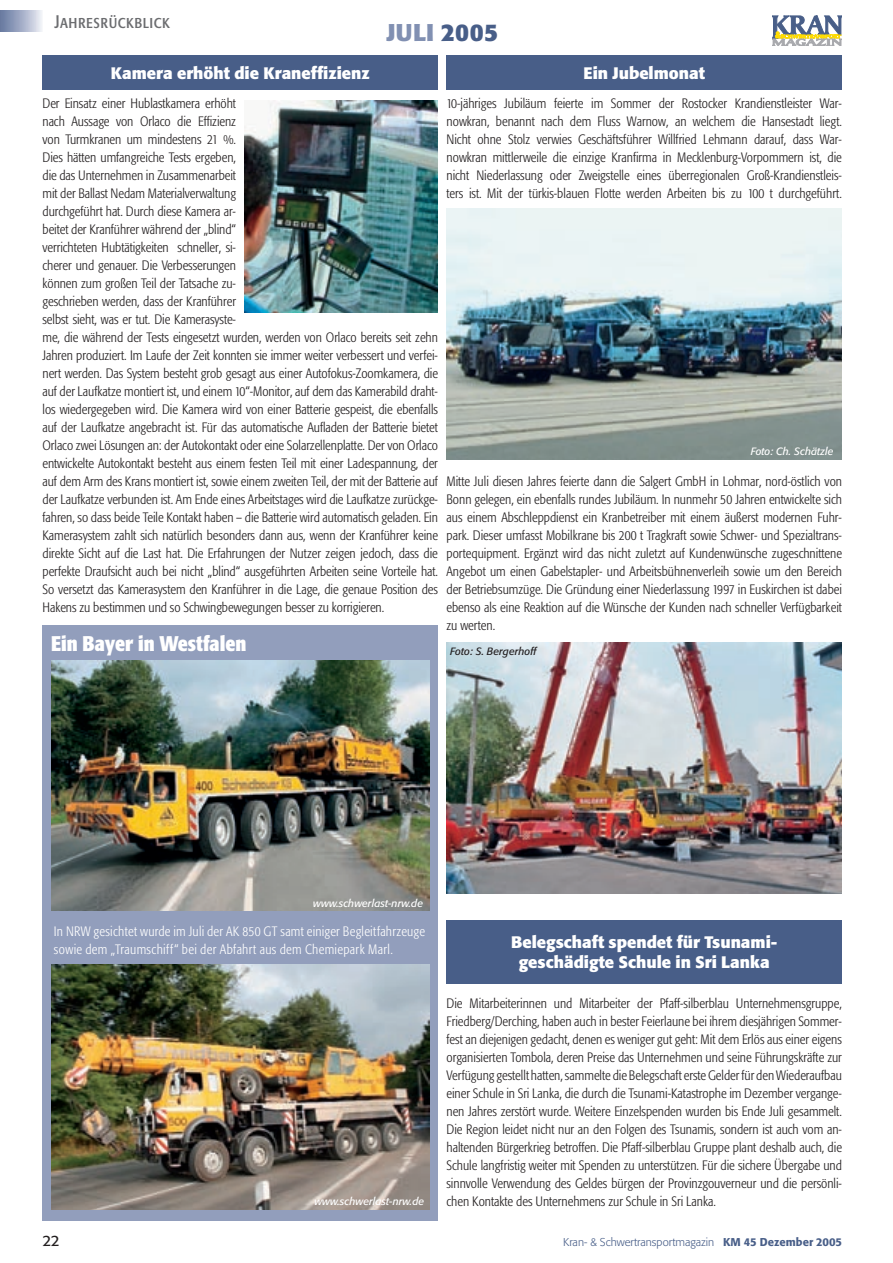
<style>
.page{position:relative;width:893px;height:1263px;background:#fff}
.page>*{position:absolute;margin:0;border:0;box-sizing:border-box;transform-origin:0 0}
.t1{font:700 24px "Formata";letter-spacing:.015em;color:#8190b2}
.Titel_Kurzmitteilung{font:700 condensed 21px "Formata";color:#fff}
.t2{font:18px "Formata Condensed SC";letter-spacing:.025em;color:#6c6d70}
.Titel1{font:700 16.5px "Formata";color:#fff}
.t3{font:15px "Formata";color:#231f20}
.Fliesstext_ohne_Einzug{font:300 condensed 13.5px/18px "Formata";letter-spacing:-.005em;color:#231f20;text-align:justify}
.Fliesstext_ohne_Einzug-2{font:300 condensed 13.5px/18px "Formata";letter-spacing:.025em;color:#fff}
.t4{font:300 11.25px "Formata";color:#485e88}
.Bildunterschrift_im_Bild_weiss{font:italic 10.5px "Formata";color:#fff}
.Bildunterschrift_im_Bild{font:italic 10.5px "Formata";color:#231f20}
.s1{color:#485e88}
.s2{font-weight:500}
</style>
<div class="page">
<div style="left:0;top:11px;width:43px;height:21px;background:linear-gradient(to right,#61749d,#edeef6)"></div>
<svg style="left:772px;top:16px;width:69px;height:30px"></svg>
<div style="left:43px;top:55px;width:395px;height:34px;background:#485e88"></div>
<div style="left:446px;top:55px;width:396px;height:34px;background:#485e88"></div>
<div style="left:446px;top:920px;width:396px;height:64px;background:#485e88"></div>
<img style="left:244px;top:101px;width:194px;height:211px">
<img style="left:446px;top:208px;width:396px;height:251px">
<img style="left:446px;top:642px;width:396px;height:251px">
<div style="left:43px;top:625px;width:395px;height:595px;background:#929ebc"></div>
<img style="left:51px;top:660px;width:378px;height:250px">
<img style="left:51px;top:965px;width:378px;height:244px">
<p class="t2" style="left:55px;top:11px;width:117px">Jahresrückblick</p>
<p class="t1" style="left:386px;top:18px;width:113px">JULI <span class="s1">2005</span></p>
<p class="Titel1" style="left:111px;top:63px;width:260px">Kamera erhöht die Kraneffizienz</p>
<p class="Titel1" style="left:583px;top:63px;width:123px">Ein Jubelmonat</p>
<p class="Fliesstext_ohne_Einzug" style="left:446px;top:94px;width:397px">10-jähriges Jubiläum feierte im Sommer der Rostocker Krandienstleister War&shy;nowkran, benannt nach dem Fluss Warnow, an welchem die Hansestadt liegt.<br>Nicht ohne Stolz verwies Geschäftsführer Willfried Lehmann darauf, dass War&shy;nowkran mittlerweile die einzige Kranfirma in Mecklenburg-Vorpommern ist, die nicht Niederlassung oder Zweigstelle eines überregionalen Groß-Krandienstleis&shy;ters ist. Mit der türkis-blauen Flotte werden Arbeiten bis zu 100 t durchgeführt.</p>
<p class="Fliesstext_ohne_Einzug" style="left:43px;top:94px;width:397px;text-align:left">Der Einsatz einer Hublastkamera erhöht<br>nach Aussage von Orlaco die Effizienz<br>von Turmkranen um mindestens 21 %.<br>Dies hätten umfangreiche Tests ergeben,<br>die das Unternehmen in Zusammenarbeit<br>mit der Ballast Nedam Materialverwaltung<br>durchgeführt hat. Durch diese Kamera ar-<br>beitet der Kranführer während der „blind“<br>verrichteten Hubtätigkeiten schneller, si-<br>cherer und genauer. Die Verbesserungen<br>können zum großen Teil der Tatsache zu-<br>geschrieben werden, dass der Kranführer<br>selbst sieht, was er tut. Die Kamerasyste-<br>me, die während der Tests eingesetzt wurden, werden von Orlaco bereits seit zehn Jahren produziert. Im Laufe der Zeit konnten sie immer weiter verbessert und verfei&shy;nert werden. Das System besteht grob gesagt aus einer Autofokus-Zoomkamera, die auf der Laufkatze montiert ist, und einem 10“-Monitor, auf dem das Kamerabild draht&shy;los wiedergegeben wird. Die Kamera wird von einer Batterie gespeist, die ebenfalls auf der Laufkatze angebracht ist. Für das automatische Aufladen der Batterie bietet Orlaco zwei Lösungen an: der Autokontakt oder eine Solarzellenplatte. Der von Orlaco entwickelte Autokontakt besteht aus einem festen Teil mit einer Ladespannung, der auf dem Arm des Krans montiert ist, sowie einem zweiten Teil, der mit der Batterie auf der Laufkatze verbunden ist. Am Ende eines Arbeitstages wird die Laufkatze zurückge&shy;fahren, so dass beide Teile Kontakt haben – die Batterie wird automatisch geladen. Ein Kamerasystem zahlt sich natürlich besonders dann aus, wenn der Kranführer keine direkte Sicht auf die Last hat. Die Erfahrungen der Nutzer zeigen jedoch, dass die perfekte Draufsicht auch bei nicht „blind“ ausgeführten Arbeiten seine Vorteile hat.<br>So versetzt das Kamerasystem den Kranführer in die Lage, die genaue Position des Hakens zu bestimmen und so Schwingbewegungen besser zu korrigieren.</p>
<p class="Bildunterschrift_im_Bild_weiss" style="left:751px;top:445px;width:84px">Foto: Ch. Schätzle</p>
<p class="Fliesstext_ohne_Einzug" style="left:446px;top:472px;width:397px">Mitte Juli diesen Jahres feierte dann die Salgert GmbH in Lohmar, nord-östlich von Bonn gelegen, ein ebenfalls rundes Jubiläum. In nunmehr 50 Jahren entwickelte sich aus einem Abschleppdienst ein Kranbetreiber mit einem äußerst modernen Fuhr&shy;park. Dieser umfasst Mobilkrane bis 200 t Tragkraft sowie Schwer- und Spezialtrans&shy;portequipment. Ergänzt wird das nicht zuletzt auf Kundenwünsche zugeschnittene Angebot um einen Gabelstapler- und Arbeitsbühnenverleih sowie um den Bereich der Betriebsumzüge. Die Gründung einer Niederlassung 1997 in Euskirchen ist dabei ebenso als eine Reaktion auf die Wünsche der Kunden nach schneller Verfügbarkeit zu werten.</p>
<p class="Titel_Kurzmitteilung" style="left:51px;top:631px;width:197px">Ein Bayer in Westfalen</p>
<p class="Bildunterschrift_im_Bild" style="left:450px;top:645px;width:88px">Foto: S. Bergerhoff</p>
<p class="Bildunterschrift_im_Bild_weiss" style="left:313px;top:897px;width:111px">www.schwerlast-nrw.de</p>
<p class="Fliesstext_ohne_Einzug-2" style="left:54px;top:922px;width:373px">In NRW gesichtet wurde im Juli der AK 850 GT samt einiger Begleitfahrzeuge sowie dem „Traumschiff“ bei der Abfahrt aus dem Chemiepark Marl.</p>
<p class="Bildunterschrift_im_Bild_weiss" style="left:314px;top:1195px;width:111px">www.schwerlast-nrw.de</p>
<p class="Titel1" style="left:511px;top:932px;width:268px">Belegschaft spendet für Tsunami-</p>
<p class="Titel1" style="left:519px;top:952px;width:253px">geschädigte Schule in Sri Lanka</p>
<p class="Fliesstext_ohne_Einzug" style="left:446px;top:994px;width:397px">Die Mitarbeiterinnen und Mitarbeiter der Pfaff-silberblau Unternehmensgruppe, Friedberg/Derching, haben auch in bester Feierlaune bei ihrem diesjährigen Sommer&shy;fest an diejenigen gedacht, denen es weniger gut geht: Mit dem Erlös aus einer eigens organisierten Tombola, deren Preise das Unternehmen und seine Führungskräfte zur Verfügung gestellt hatten, sammelte die Belegschaft erste Gelder für den Wiederaufbau einer Schule in Sri Lanka, die durch die Tsunami-Katastrophe im Dezember vergange&shy;nen Jahres zerstört wurde. Weitere Einzelspenden wurden bis Ende Juli gesammelt.<br>Die Region leidet nicht nur an den Folgen des Tsunamis, sondern ist auch vom an&shy;haltenden Bürgerkrieg betroffen. Die Pfaff-silberblau Gruppe plant deshalb auch, die Schule langfristig weiter mit Spenden zu unterstützen. Für die sichere Übergabe und sinnvolle Verwendung des Geldes bürgen der Provinzgouverneur und die persönli&shy;chen Kontakte des Unternehmens zur Schule in Sri Lanka.</p>
<p class="t3" style="left:43px;top:1232px;width:19px">22</p>
<p class="t4" style="left:563px;top:1235px;width:281px">Kran- &amp; Schwertransportmagazin <span class="s2">KM 45 Dezember 2005</span></p>
</div>
